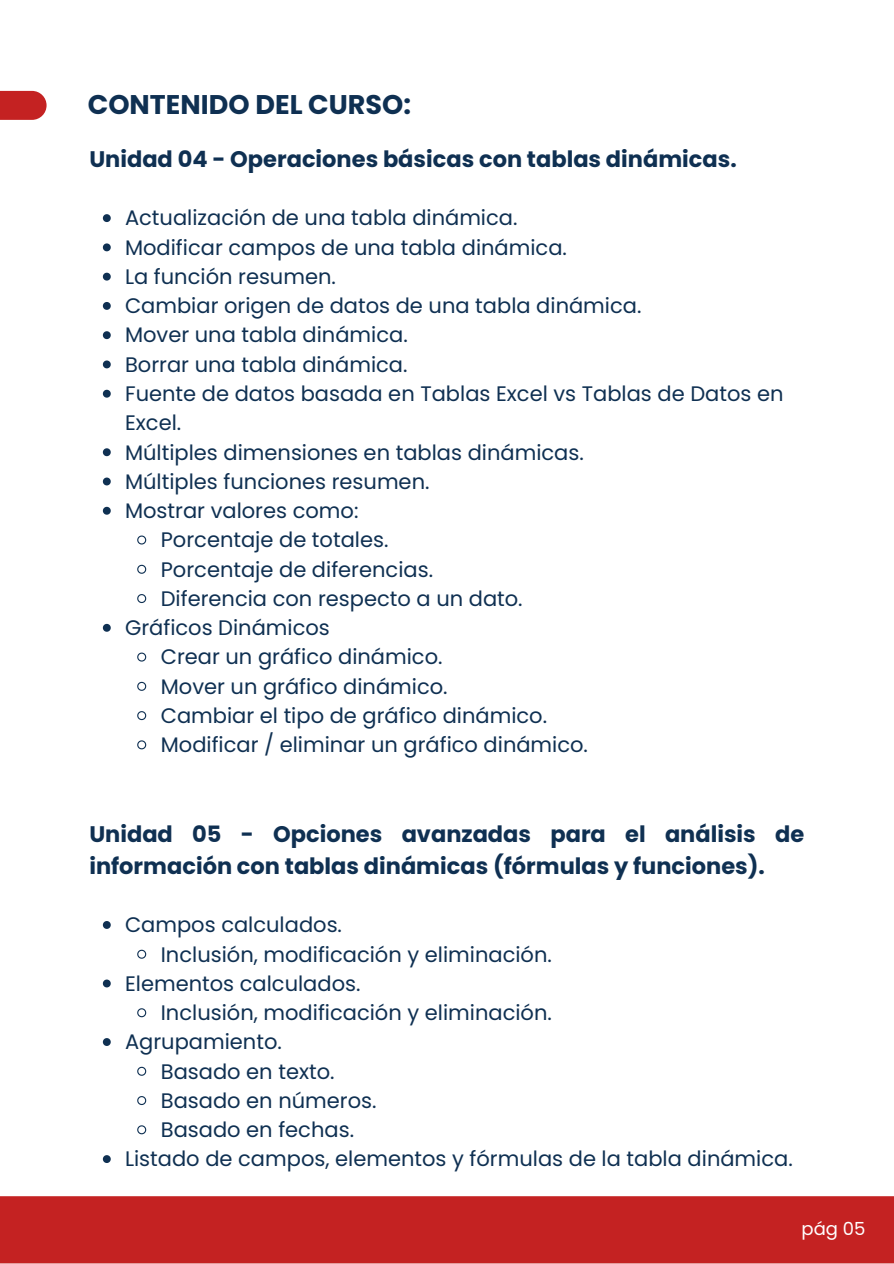
<style>
.page{position:relative;width:894px;height:1264px;background:#fff}
.page>*{position:absolute;margin:0;border:0;box-sizing:border-box;transform-origin:0 0}
.t1{font:700 27px "Poppins";color:#0f3052}
.t2{font:700 22.5px/31.5px "Poppins";color:#0f3052}
.t3{font:21px "Poppins";color:#0f3052}
.t4{font:18px "Poppins";color:#fff}
</style>
<div class="page">
<div style="left:0;top:1196px;width:893px;height:67px;background:#c42222"></div>
<svg style="left:0;top:91px;width:47px;height:29px"></svg>
<svg style="left:103px;top:214px;width:8px;height:8px"></svg>
<svg style="left:103px;top:243px;width:8px;height:8px"></svg>
<svg style="left:103px;top:273px;width:8px;height:7px"></svg>
<svg style="left:103px;top:302px;width:8px;height:8px"></svg>
<svg style="left:103px;top:331px;width:8px;height:8px"></svg>
<svg style="left:103px;top:360px;width:8px;height:8px"></svg>
<svg style="left:103px;top:390px;width:8px;height:7px"></svg>
<svg style="left:103px;top:448px;width:8px;height:8px"></svg>
<svg style="left:103px;top:477px;width:8px;height:8px"></svg>
<svg style="left:103px;top:507px;width:8px;height:7px"></svg>
<svg style="left:137px;top:535px;width:10px;height:10px"></svg>
<svg style="left:137px;top:564px;width:10px;height:10px"></svg>
<svg style="left:137px;top:594px;width:10px;height:10px"></svg>
<svg style="left:103px;top:624px;width:8px;height:7px"></svg>
<svg style="left:137px;top:652px;width:10px;height:10px"></svg>
<svg style="left:137px;top:681px;width:10px;height:10px"></svg>
<svg style="left:137px;top:711px;width:10px;height:10px"></svg>
<svg style="left:137px;top:740px;width:10px;height:10px"></svg>
<svg style="left:103px;top:921px;width:8px;height:7px"></svg>
<svg style="left:137px;top:949px;width:10px;height:10px"></svg>
<svg style="left:103px;top:979px;width:8px;height:8px"></svg>
<svg style="left:137px;top:1008px;width:10px;height:10px"></svg>
<svg style="left:103px;top:1038px;width:8px;height:7px"></svg>
<svg style="left:137px;top:1066px;width:10px;height:10px"></svg>
<svg style="left:137px;top:1096px;width:10px;height:9px"></svg>
<svg style="left:137px;top:1125px;width:10px;height:10px"></svg>
<svg style="left:103px;top:1155px;width:8px;height:7px"></svg>
<p class="t1" style="left:88px;top:85px;width:325px">CONTENIDO DEL CURSO:</p>
<p class="t2" style="left:89px;top:143px;width:648px">Unidad 04 - Operaciones básicas con tablas dinámicas.</p>
<p class="t3" style="left:125px;top:203px;width:394px">Actualización de una tabla dinámica.</p>
<p class="t3" style="left:125px;top:233px;width:443px">Modificar campos de una tabla dinámica.</p>
<p class="t3" style="left:125px;top:262px;width:212px">La función resumen.</p>
<p class="t3" style="left:125px;top:291px;width:517px">Cambiar origen de datos de una tabla dinámica.</p>
<p class="t3" style="left:125px;top:320px;width:284px">Mover una tabla dinámica.</p>
<p class="t3" style="left:125px;top:350px;width:284px">Borrar una tabla dinámica.</p>
<p class="t3" style="left:125px;top:379px;width:659px">Fuente de datos basada en Tablas Excel vs Tablas de Datos en</p>
<p class="t3" style="left:125px;top:408px;width:58px">Excel.</p>
<p class="t3" style="left:125px;top:437px;width:460px">Múltiples dimensiones en tablas dinámicas.</p>
<p class="t3" style="left:125px;top:467px;width:306px">Múltiples funciones resumen.</p>
<p class="t3" style="left:125px;top:496px;width:235px">Mostrar valores como:</p>
<p class="t3" style="left:161px;top:525px;width:229px">Porcentaje de totales.</p>
<p class="t3" style="left:161px;top:554px;width:274px">Porcentaje de diferencias.</p>
<p class="t3" style="left:161px;top:584px;width:363px">Diferencia con respecto a un dato.</p>
<p class="t3" style="left:125px;top:613px;width:206px">Gráficos Dinámicos</p>
<p class="t3" style="left:161px;top:642px;width:283px">Crear un gráfico dinámico.</p>
<p class="t3" style="left:161px;top:671px;width:288px">Mover un gráfico dinámico.</p>
<p class="t3" style="left:161px;top:701px;width:387px">Cambiar el tipo de gráfico dinámico.</p>
<p class="t3" style="left:161px;top:730px;width:428px">Modificar / eliminar un gráfico dinámico.</p>
<p class="t2" style="left:89px;top:818px;width:716px">Unidad 05 - Opciones avanzadas para el análisis de información con tablas dinámicas (fórmulas y funciones).</p>
<p class="t3" style="left:125px;top:910px;width:218px">Campos calculados.</p>
<p class="t3" style="left:161px;top:939px;width:392px">Inclusión, modificación y eliminación.</p>
<p class="t3" style="left:125px;top:968px;width:237px">Elementos calculados.</p>
<p class="t3" style="left:161px;top:998px;width:392px">Inclusión, modificación y eliminación.</p>
<p class="t3" style="left:125px;top:1027px;width:158px">Agrupamiento.</p>
<p class="t3" style="left:161px;top:1056px;width:175px">Basado en texto.</p>
<p class="t3" style="left:161px;top:1085px;width:217px">Basado en números.</p>
<p class="t3" style="left:161px;top:1115px;width:195px">Basado en fechas.</p>
<p class="t3" style="left:125px;top:1144px;width:669px">Listado de campos, elementos y fórmulas de la tabla dinámica.</p>
<p class="t4" style="left:801px;top:1216px;width:65px">pág 05</p>
</div>
